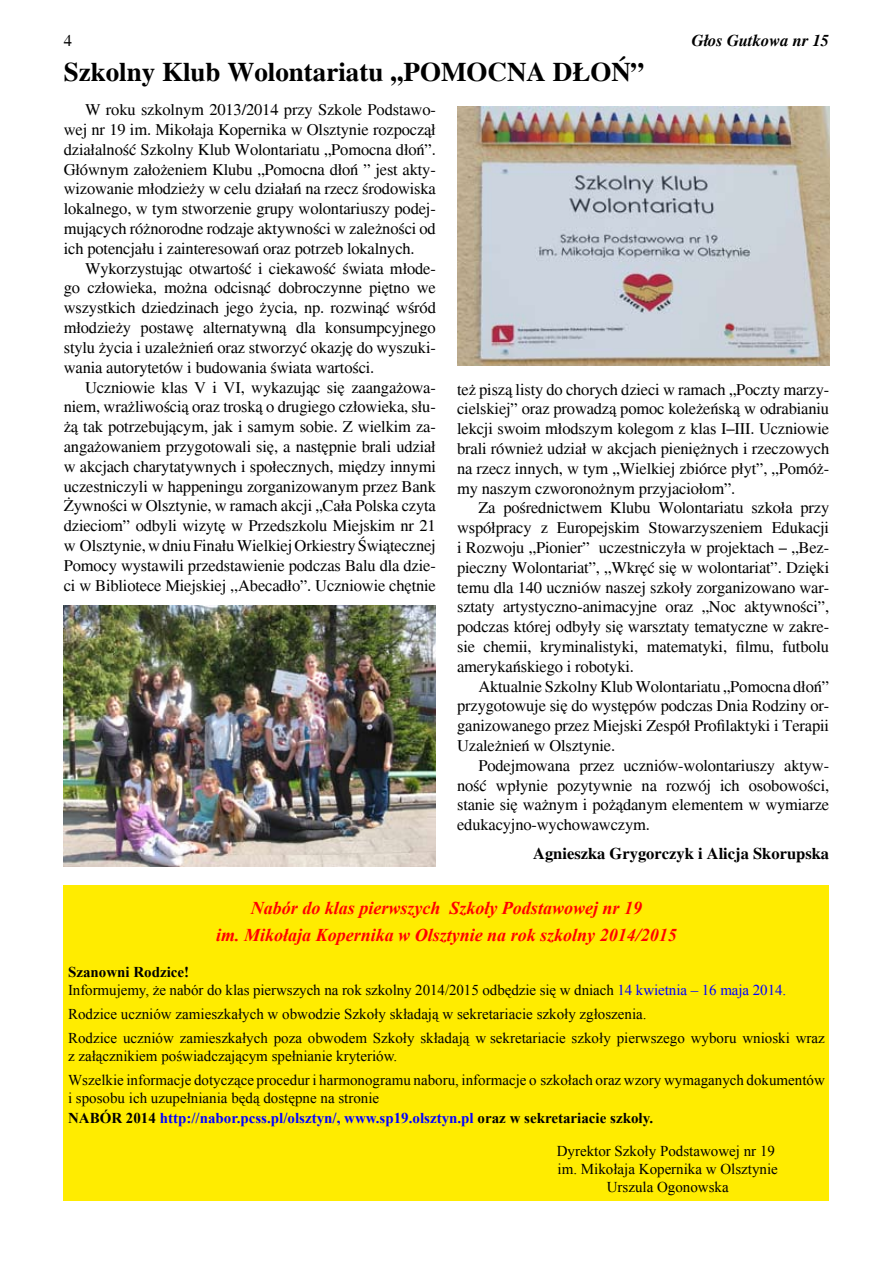
<style>
.page{position:relative;width:893px;height:1263px;background:#fff}
.page>*{position:absolute;margin:0;border:0;box-sizing:border-box;transform-origin:0 0}
.t1{font:700 27px "Times";color:#000}
.t2{font:italic 700 18px/27px "Times New Roman";color:#f00;text-align:center}
.t3{font:16.5px/19.8px "Times";letter-spacing:-.01em;color:#000;text-align:justify}
.t4{font:700 16.5px "Times";color:#000}
.t5{font:italic 700 16.5px "Times";color:#000}
.t6{font:15px/18px "Times New Roman";color:#000}
.t7{font:700 15px/19.8px "Times New Roman";color:#00f}
.s1{font-weight:700}
.s2{color:#00f}
.s3{font-weight:400;color:#000}
.s4{color:#000}
</style>
<div class="page">
<img style="left:457px;top:106px;width:372px;height:260px">
<img style="left:64px;top:605px;width:372px;height:261px">
<div style="left:64px;top:886px;width:765px;height:315px;background:#ffec00"></div>
<p class="t5" style="left:692px;top:31px;width:139px">Głos Gutkowa nr 15</p>
<h1 class="t1" style="left:64px;top:56px;width:582px">Szkolny Klub Wolontariatu ,,POMOCNA DŁOŃ”</h1>
<p class="t3" style="left:64px;top:100px;width:374px;text-indent:21px">W roku szkolnym 2013/2014 przy Szkole Podstawo&shy;wej nr 19 im. Mikołaja Kopernika w Olsztynie rozpoczął działalność Szkolny Klub Wolontariatu „Pomocna dłoń”.<br>Głównym założeniem Klubu „Pomocna dłoń ” jest akty&shy;wizowanie młodzieży w celu działań na rzecz środowiska lokalnego, w tym stworzenie grupy wolontariuszy podej&shy;mujących różnorodne rodzaje aktywności w zależności od ich potencjału i zainteresowań oraz potrzeb lokalnych.</p>
<p class="t3" style="left:64px;top:258px;width:374px;text-indent:21px">Wykorzystując otwartość i ciekawość świata młode&shy;go człowieka, można odcisnąć dobroczynne piętno we wszystkich dziedzinach jego życia, np. rozwinąć wśród młodzieży postawę alternatywną dla konsumpcyjnego stylu życia i uzależnień oraz stworzyć okazję do wyszuki&shy;wania autorytetów i budowania świata wartości.</p>
<p class="t3" style="left:64px;top:377px;width:374px;text-indent:21px">Uczniowie klas V i VI, wykazując się zaangażowa&shy;niem, wrażliwością oraz troską o drugiego człowieka, słu&shy;żą tak potrzebującym, jak i samym sobie. Z wielkim za&shy;angażowaniem przygotowali się, a następnie brali udział w akcjach charytatywnych i społecznych, między innymi uczestniczyli w happeningu zorganizowanym przez Bank Żywności w Olsztynie, w ramach akcji „Cała Polska czyta dzieciom” odbyli wizytę w Przedszkolu Miejskim nr 21 w Olsztynie, w dniu Finału Wielkiej Orkiestry Świątecznej Pomocy wystawili przedstawienie podczas Balu dla dzie&shy;ci w Bibliotece Miejskiej ,,Abecadło”. Uczniowie chętnie</p>
<p class="t3" style="left:457px;top:379px;width:374px">też piszą listy do chorych dzieci w ramach „Poczty marzy&shy;cielskiej” oraz prowadzą pomoc koleżeńską w odrabianiu lekcji swoim młodszym kolegom z klas I–III. Uczniowie brali również udział w akcjach pieniężnych i rzeczowych na rzecz innych, w tym „Wielkiej zbiórce płyt”, „Pomóż&shy;my naszym czworonożnym przyjaciołom”.</p>
<p class="t3" style="left:457px;top:498px;width:374px;text-indent:21px">Za pośrednictwem Klubu Wolontariatu szkoła przy współpracy z Europejskim Stowarzyszeniem Edukacji i Rozwoju „Pionier” uczestniczyła w projektach – „Bez&shy;pieczny Wolontariat”, „Wkręć się w wolontariat”. Dzięki temu dla 140 uczniów naszej szkoły zorganizowano war&shy;sztaty artystyczno-animacyjne oraz „Noc aktywności”, podczas której odbyły się warsztaty tematyczne w zakre&shy;sie chemii, kryminalistyki, matematyki, filmu, futbolu amerykańskiego i robotyki.</p>
<p class="t3" style="left:457px;top:676px;width:374px;text-indent:21px">Aktualnie Szkolny Klub Wolontariatu „Pomocna dłoń” przygotowuje się do występów podczas Dnia Rodziny or&shy;ganizowanego przez Miejski Zespół Profilaktyki i Terapii Uzależnień w Olsztynie.</p>
<p class="t3" style="left:457px;top:755px;width:374px;text-indent:21px">Podejmowana przez uczniów-wolontariuszy aktyw&shy;ność wpłynie pozytywnie na rozwój ich osobowości, stanie się ważnym i pożądanym elementem w wymiarze edukacyjno-wychowawczym.</p>
<p class="t4" style="left:533px;top:844px;width:298px">Agnieszka Grygorczyk i Alicja Skorupska</p>
<p class="t2" style="left:216px;top:894px;width:462px">Nabór do klas pierwszych Szkoły Podstawowej nr 19<br>im. Mikołaja Kopernika w Olsztynie na rok szkolny 2014/2015</p>
<p class="t6" style="left:68px;top:962px;width:720px"><span class="s1">Szanowni Rodzice!<br></span>Informujemy, że nabór do klas pierwszych na rok szkolny 2014/2015 odbędzie się w dniach <span class="s2">14 kwietnia – 16 maja 2014.</span></p>
<p class="t6" style="left:68px;top:1001px;width:758px;line-height:24px">Rodzice uczniów zamieszkałych w obwodzie Szkoły składają w sekretariacie szkoły zgłoszenia.<br>Rodzice uczniów zamieszkałych poza obwodem Szkoły składają w sekretariacie szkoły pierwszego wyboru wnioski wraz</p>
<p class="t6" style="left:68px;top:1043px;width:758px;line-height:24px">z załącznikiem poświadczającym spełnianie kryteriów.<br>Wszelkie informacje dotyczące procedur i harmonogramu naboru, informacje o szkołach oraz wzory wymaganych dokumentów</p>
<p class="t7" style="left:68px;top:1087px;width:587px"><span class="s3">i sposobu ich uzupełniania będą dostępne na stronie<br></span><span class="s4">NABÓR 2014</span> http://nabor.pcss.pl/olsztyn/, www.sp19.olsztyn.pl <span class="s4">oraz w sekretariacie szkoły.</span></p>
<p class="t6" style="left:557px;top:1141px;width:223px;text-align:center">Dyrektor Szkoły Podstawowej nr 19 im. Mikołaja Kopernika w Olsztynie<br>Urszula Ogonowska</p>
</div>
